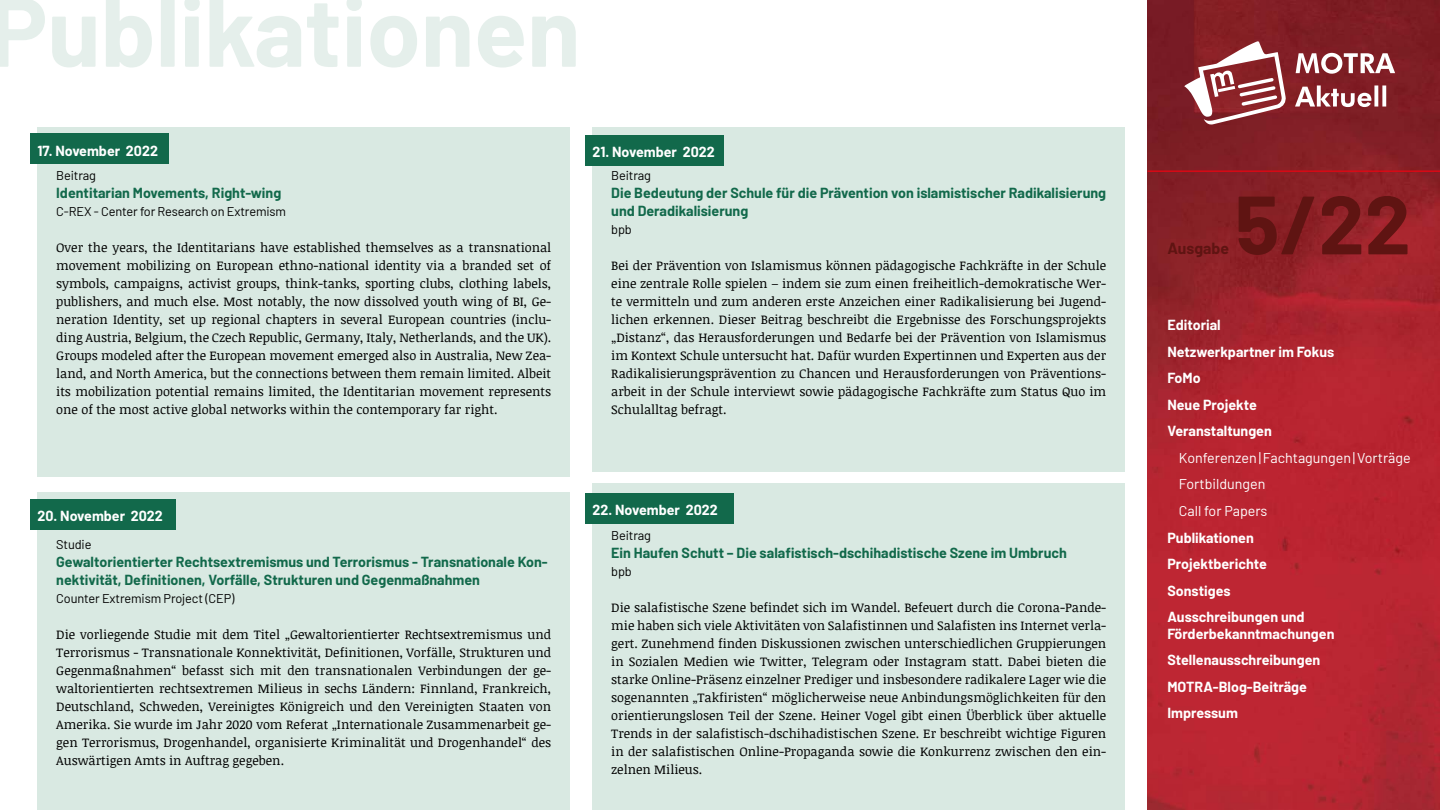
<style>
.page{position:relative;width:1440px;height:810px;background:#fff}
.page>*{position:absolute;margin:0;border:0;box-sizing:border-box;transform-origin:0 0}
.t1{font:700 97.5px "Barlow";color:#e5efeb}
.t2{font:700 82.5px "Barlow";color:#5f1412}
.t3{font:700 15.75px "Barlow";color:#5f1412}
.t4{font:700 14.25px/18px "Barlow";color:#12694b}
.t5{font:700 14.25px/26.5px "Barlow";color:#fff}
.t6{font:14.25px/26.5px "Barlow";color:#fff}
.t7{font:12.75px/18px "Noticia Text";color:#000;text-align:justify}
.t8{font:12.75px "Barlow";letter-spacing:-.01em;color:#000}
</style>
<div class="page">
<img style="left:1148px;top:0;width:292px;height:810px">
<hr style="left:1148px;top:171px;width:292px;height:1px;background:#e30613">
<svg style="left:1295px;top:85px;width:91px;height:22px"></svg>
<svg style="left:1296px;top:53px;width:99px;height:21px"></svg>
<svg style="left:1184px;top:41px;width:102px;height:84px"></svg>
<div style="left:38px;top:128px;width:532px;height:349px;background:#d9e9e2"></div>
<div style="left:30px;top:133px;width:139px;height:31px;background:#12694b"></div>
<div style="left:38px;top:492px;width:532px;height:318px;background:#d9e9e2"></div>
<div style="left:30px;top:499px;width:146px;height:30px;background:#12694b"></div>
<div style="left:592px;top:128px;width:533px;height:344px;background:#d9e9e2"></div>
<div style="left:585px;top:135px;width:139px;height:30px;background:#12694b"></div>
<div style="left:592px;top:483px;width:533px;height:327px;background:#d9e9e2"></div>
<div style="left:585px;top:493px;width:149px;height:30px;background:#12694b"></div>
<h1 class="t1" style="left:-11px;top:-41px;width:593px">Publikationen</h1>
<p class="t5" style="left:38px;top:136px;width:122px">17. November 2022</p>
<p class="t8" style="left:56px;top:166px;width:41px">Beitrag</p>
<p class="t4" style="left:56px;top:183px;width:227px">Identitarian Movements, Right-wing</p>
<p class="t8" style="left:56px;top:202px;width:231px">C-REX - Center for Research on Extremism</p>
<p class="t7" style="left:56px;top:238px;width:497px">Over the years, the Identitarians have established themselves as a transnational movement mobilizing on European ethno-national identity via a branded set of symbols, campaigns, activist groups, think-tanks, sporting clubs, clothing labels, publishers, and much else. Most notably, the now dissolved youth wing of BI, Ge&shy;neration Identity, set up regional chapters in several European countries (inclu&shy;ding Austria, Belgium, the Czech Republic, Germany, Italy, Netherlands, and the UK).<br>Groups modeled after the European movement emerged also in Australia, New Zea&shy;land, and North America, but the connections between them remain limited. Albeit its mobilization potential remains limited, the Identitarian movement represents one of the most active global networks within the contemporary far right.</p>
<p class="t5" style="left:592px;top:138px;width:124px">21. November 2022</p>
<p class="t8" style="left:611px;top:166px;width:41px">Beitrag</p>
<p class="t4" style="left:611px;top:183px;width:497px">Die Bedeutung der Schule für die Prävention von islamistischer Radikalisierung und Deradikalisierung</p>
<p class="t8" style="left:611px;top:220px;width:22px">bpb</p>
<p class="t7" style="left:611px;top:256px;width:497px">Bei der Prävention von Islamismus können pädagogische Fachkräfte in der Schule eine zentrale Rolle spielen – indem sie zum einen freiheitlich-demokratische Wer&shy;te vermitteln und zum anderen erste Anzeichen einer Radikalisierung bei Jugend&shy;lichen erkennen. Dieser Beitrag beschreibt die Ergebnisse des Forschungsprojekts „Distanz“, das Herausforderungen und Bedarfe bei der Prävention von Islamismus im Kontext Schule untersucht hat. Dafür wurden Expertinnen und Experten aus der Radikalisierungsprävention zu Chancen und Herausforderungen von Präventions&shy;arbeit in der Schule interviewt sowie pädagogische Fachkräfte zum Status Quo im Schulalltag befragt.</p>
<p class="t5" style="left:38px;top:502px;width:127px">20. November 2022</p>
<p class="t8" style="left:56px;top:535px;width:37px">Studie</p>
<p class="t4" style="left:56px;top:552px;width:493px">Gewaltorientierter Rechtsextremismus und Terrorismus - Transnationale Kon&shy;nektivität, Definitionen, Vorfälle, Strukturen und Gegenmaßnahmen</p>
<p class="t8" style="left:56px;top:589px;width:180px">Counter Extremism Project (CEP)</p>
<p class="t7" style="left:56px;top:625px;width:497px">Die vorliegende Studie mit dem Titel „Gewaltorientierter Rechtsextremismus und Terrorismus - Transnationale Konnektivität, Definitionen, Vorfälle, Strukturen und Gegenmaßnahmen“ befasst sich mit den transnationalen Verbindungen der ge&shy;waltorientierten rechtsextremen Milieus in sechs Ländern: Finnland, Frankreich, Deutschland, Schweden, Vereinigtes Königreich und den Vereinigten Staaten von Amerika. Sie wurde im Jahr 2020 vom Referat „Internationale Zusammenarbeit ge&shy;gen Terrorismus, Drogenhandel, organisierte Kriminalität und Drogenhandel“ des Auswärtigen Amts in Auftrag gegeben.</p>
<p class="t5" style="left:592px;top:496px;width:127px">22. November 2022</p>
<p class="t8" style="left:611px;top:526px;width:41px">Beitrag</p>
<p class="t4" style="left:611px;top:543px;width:457px">Ein Haufen Schutt – Die salafistisch-dschihadistische Szene im Umbruch</p>
<p class="t8" style="left:611px;top:562px;width:22px">bpb</p>
<p class="t7" style="left:611px;top:598px;width:497px">Die salafistische Szene befindet sich im Wandel. Befeuert durch die Corona-Pande&shy;mie haben sich viele Aktivitäten von Salafistinnen und Salafisten ins Internet verla&shy;gert. Zunehmend finden Diskussionen zwischen unterschiedlichen Gruppierungen in Sozialen Medien wie Twitter, Telegram oder Instagram statt. Dabei bieten die starke Online-Präsenz einzelner Prediger und insbesondere radikalere Lager wie die sogenannten „Takfiristen“ möglicherweise neue Anbindungsmöglichkeiten für den orientierungslosen Teil der Szene. Heiner Vogel gibt einen Überblick über aktuelle Trends in der salafistisch-dschihadistischen Szene. Er beschreibt wichtige Figuren in der salafistischen Online-Propaganda sowie die Konkurrenz zwischen den ein&shy;zelnen Milieus.</p>
<p class="t3" style="left:1167px;top:237px;width:63px">Ausgabe</p>
<h2 class="t2" style="left:1235px;top:164px;width:177px">5/22</h2>
<p class="t5" style="left:1167px;top:311px;width:168px">Editorial<br>Netzwerkpartner im Fokus<br>FoMo<br>Neue Projekte<br>Veranstaltungen</p>
<p class="t6" style="left:1179px;top:443px;width:233px">Konferenzen|Fachtagungen|Vorträge<br>Fortbildungen<br>Call for Papers</p>
<p class="t5" style="left:1167px;top:523px;width:139px">Publikationen<br>Projektberichte<br>Sonstiges<br>Ausschreibungen und</p>
<p class="t5" style="left:1167px;top:619px;width:169px">Förderbekanntmachungen<br>Stellenausschreibungen<br>MOTRA-Blog-Beiträge<br>Impressum</p>
</div>
